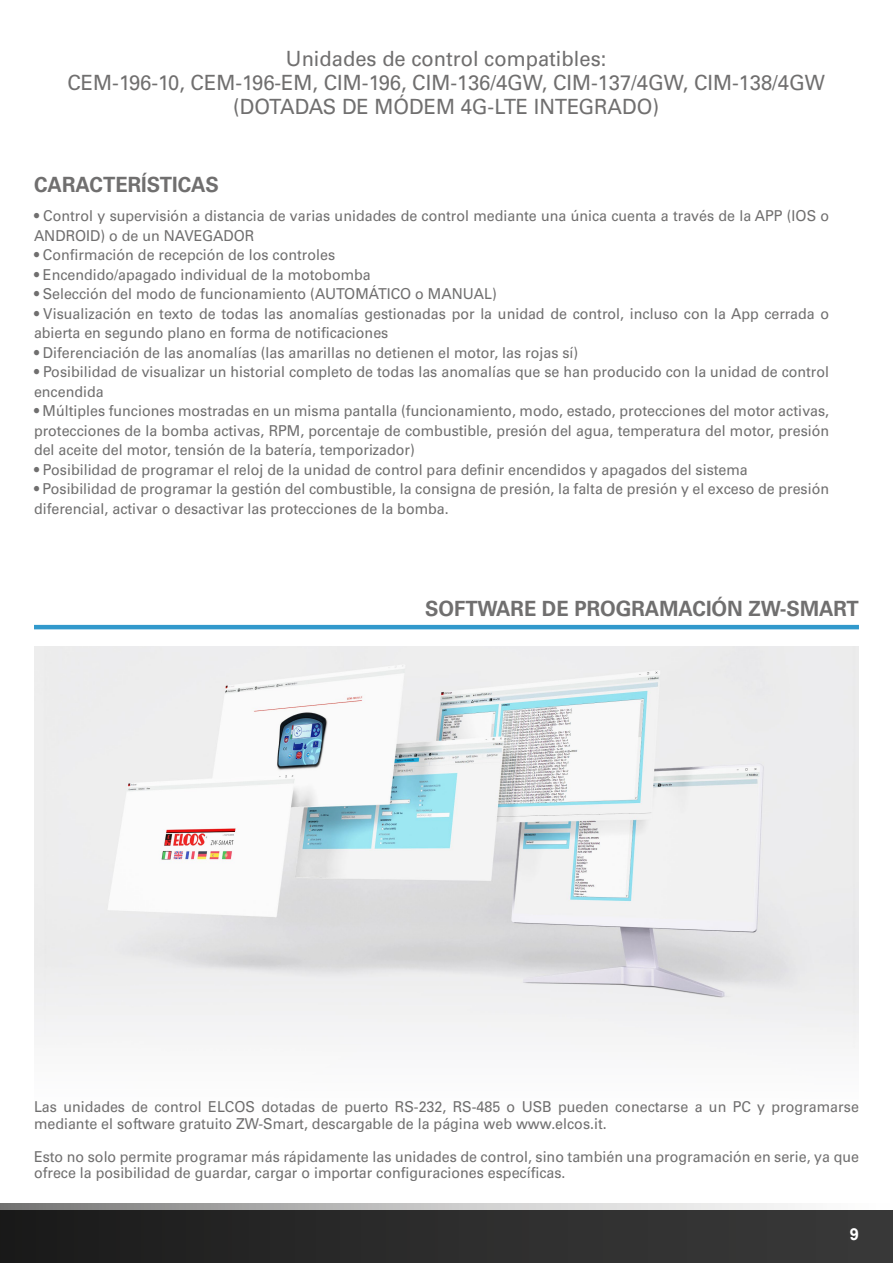
<style>
.page{position:relative;width:893px;height:1263px;background:#fff}
.page>*{position:absolute;margin:0;border:0;box-sizing:border-box;transform-origin:0 0}
.t1{font:21px/24px "Univers LT Std";color:#706f6f;text-align:center;scale:.96 1}
.t2{font:700 21px "Univers LT Std";color:#706f6f;scale:.96 1}
.t3{font:700 16.5px "Arial";color:#fff}
.t4{font:15px/19.5px "Univers LT Std";color:#706f6f;scale:.95 1}
</style>
<div class="page">
<div style="left:0;top:1203px;width:893px;height:60px;background:linear-gradient(to right,#7d7c7c,#fff)"></div>
<div style="left:0;top:1210px;width:893px;height:53px;background:linear-gradient(to right,#1b1b1b,#3b3b3b)"></div>
<img style="left:35px;top:647px;width:823px;height:401px">
<hr style="left:34px;top:625px;width:825px;height:4px;background:#3199cc">
<h1 class="t1" style="left:67px;top:47px;width:790px">Unidades de control compatibles:<br>CEM-196-10, CEM-196-EM, CIM-196, CIM-136/4GW, CIM-137/4GW, CIM-138/4GW (DOTADAS DE MÓDEM 4G-LTE INTEGRADO)</h1>
<h1 class="t2" style="left:34px;top:173px;width:194px">CARACTERÍSTICAS</h1>
<p class="t4" style="left:34px;top:206px;width:838px">• Control y supervisión a distancia de varias unidades de control mediante una única cuenta a través de la APP (IOS o<br>ANDROID) o de un NAVEGADOR</p>
<p class="t4" style="left:34px;top:245px;width:318px">• Confirmación de recepción de los controles</p>
<p class="t4" style="left:34px;top:265px;width:356px">• Encendido/apagado individual de la motobomba</p>
<p class="t4" style="left:34px;top:284px;width:489px">• Selección del modo de funcionamiento (AUTOMÁTICO o MANUAL)</p>
<p class="t4" style="left:34px;top:304px;width:839px">• Visualización en texto de todas las anomalías gestionadas por la unidad de control, incluso con la App cerrada o abierta en segundo plano en forma de notificaciones</p>
<p class="t4" style="left:34px;top:343px;width:574px">• Diferenciación de las anomalías (las amarillas no detienen el motor, las rojas sí)</p>
<p class="t4" style="left:34px;top:362px;width:838px">• Posibilidad de visualizar un historial completo de todas las anomalías que se han producido con la unidad de control encendida</p>
<p class="t4" style="left:34px;top:401px;width:839px;text-align:justify">• Múltiples funciones mostradas en un misma pantalla (funcionamiento, modo, estado, protecciones del motor activas, protecciones de la bomba activas, RPM, porcentaje de combustible, presión del agua, temperatura del motor, presión del aceite del motor, tensión de la batería, temporizador)</p>
<p class="t4" style="left:34px;top:460px;width:753px">• Posibilidad de programar el reloj de la unidad de control para definir encendidos y apagados del sistema</p>
<p class="t4" style="left:34px;top:479px;width:838px">• Posibilidad de programar la gestión del combustible, la consigna de presión, la falta de presión y el exceso de presión diferencial, activar o desactivar las protecciones de la bomba.</p>
<h1 class="t2" style="left:425px;top:596px;width:453px">SOFTWARE DE PROGRAMACIÓN ZW-SMART</h1>
<p class="t4" style="left:34px;top:1099px;width:870px;line-height:16.5px">Las unidades de control ELCOS dotadas de puerto RS-232, RS-485 o USB pueden conectarse a un PC y programarse mediante el software gratuito ZW-Smart, descargable de la página web www.elcos.it.</p>
<p class="t4" style="left:34px;top:1148px;width:870px;line-height:16.5px">Esto no solo permite programar más rápidamente las unidades de control, sino también una programación en serie, ya que ofrece la posibilidad de guardar, cargar o importar configuraciones específicas.</p>
<p class="t3" style="left:850px;top:1223px;width:11px">9</p>
</div>
